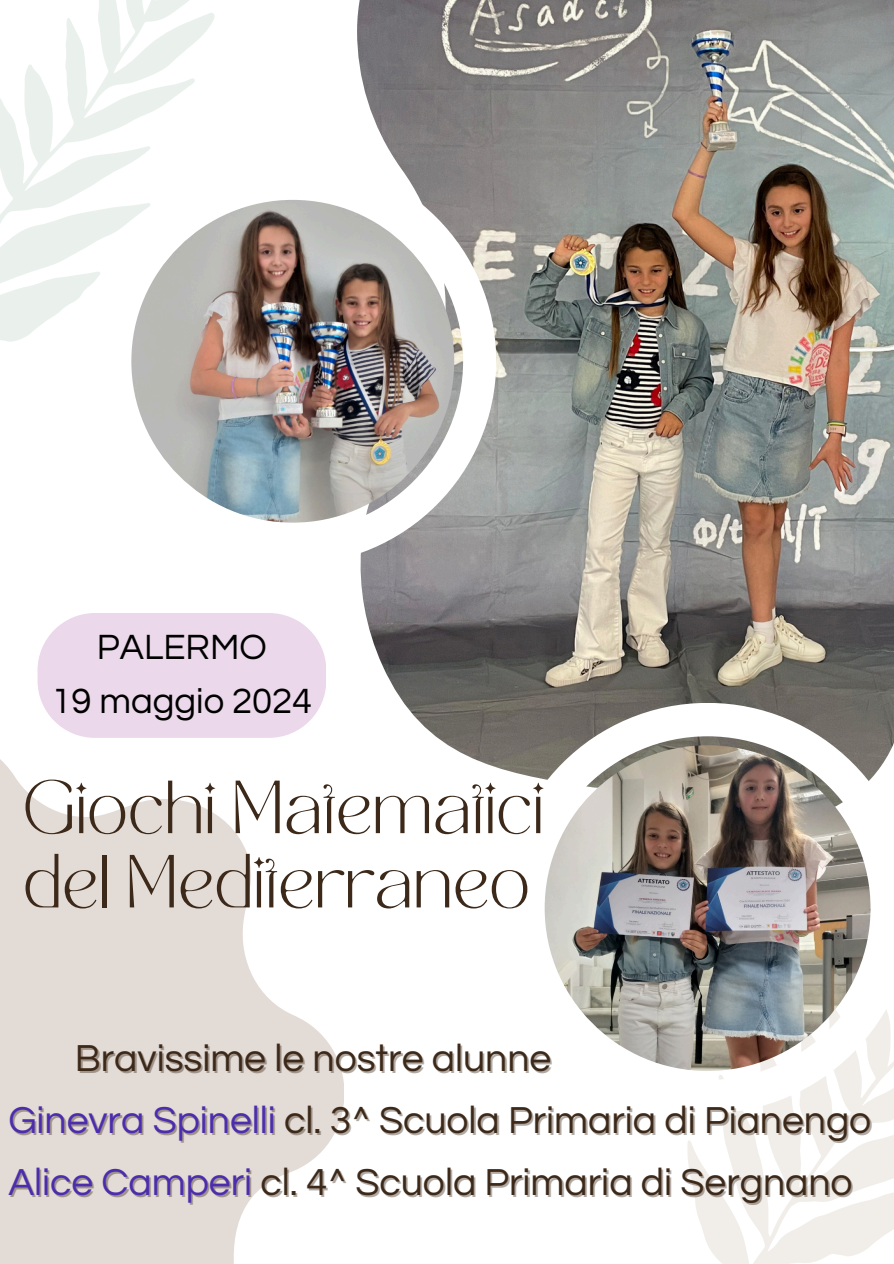
<style>
.page{position:relative;width:894px;height:1264px;background:#fff}
.page>*{position:absolute;margin:0;border:0;box-sizing:border-box;transform-origin:0 0}
.t1{font:52.5px/74.2px "TAN MONCHERI Regular";color:#3c2919}
.t2{font:39px/61.8px "Questrial";color:#3c2919}
.t3{font:36.45px "Questrial";color:#000}
.s1{color:#4b2dad}
</style>
<div class="page">
<svg style="left:687px;top:1113px;width:206px;height:150px;fill:#f1eeea"></svg>
<img style="left:357px;top:0;width:536px;height:769px">
<svg style="left:0;top:735px;width:344px;height:528px;fill:#e3dbd6"></svg>
<svg style="left:0;top:0;width:215px;height:342px"></svg>
<div style="left:38px;top:613px;width:288px;height:125px;background:#ebd8ea;border-radius:57px"></div>
<img style="left:89px;top:158px;width:407px;height:406px">
<img style="left:502px;top:703px;width:391px;height:410px">
<p class="t3" style="left:97px;top:629px;width:171px">PALERMO</p>
<p class="t3" style="left:51px;top:683px;width:262px">19 maggio 2024</p>
<p class="t1" style="left:23px;top:779px;width:522px">Giochi Matematici del Mediterraneo</p>
<h1 class="t2" style="left:75px;top:1028px;width:477px">Bravissime le nostre alunne</h1>
<p class="t2" style="left:8px;top:1090px;width:864px"><span class="s1">Ginevra Spinelli</span> cl. 3^ Scuola Primaria di Pianengo<br><span class="s1">Alice Camperi</span> cl. 4^ Scuola Primaria di Sergnano</p>
</div>
